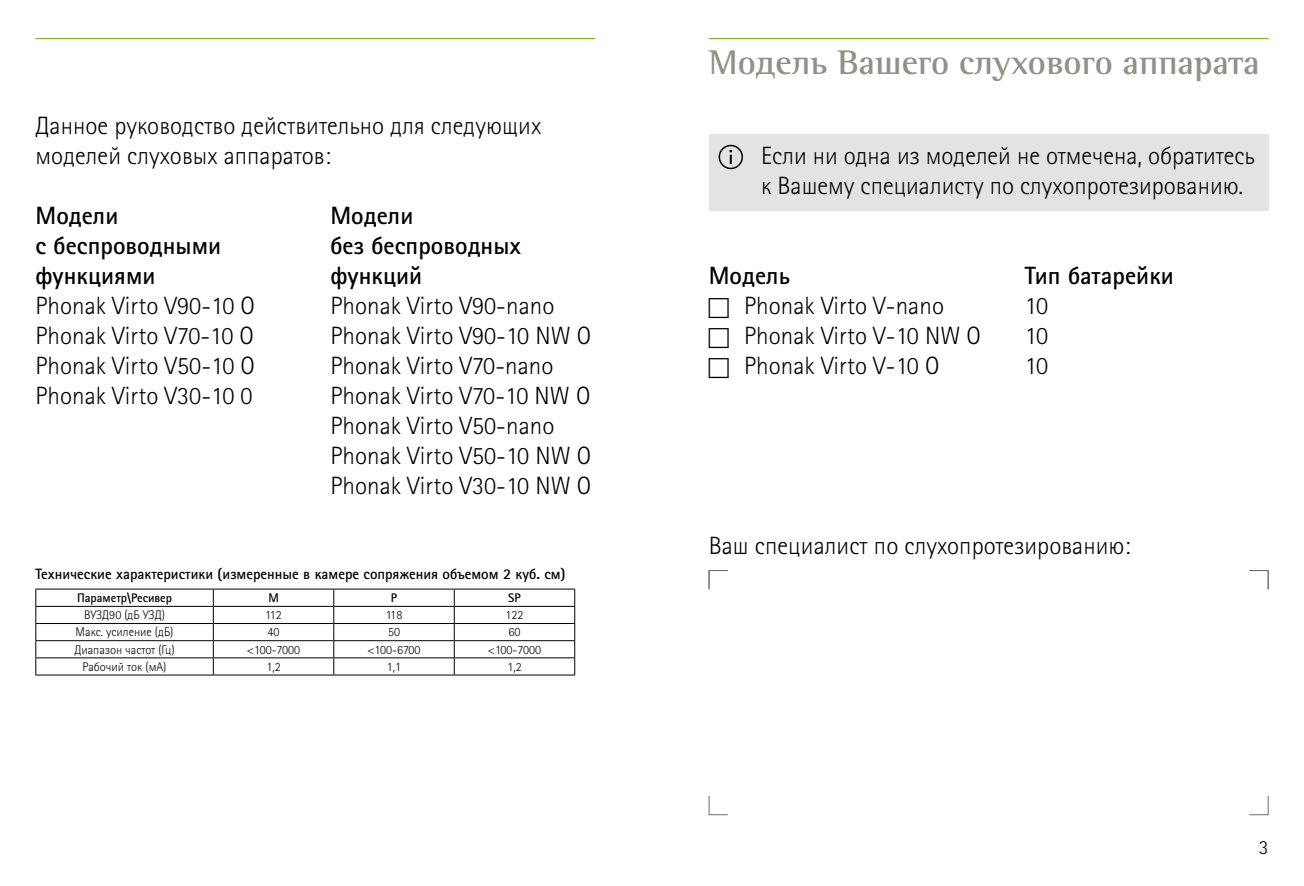
<style>
.page{position:relative;width:1304px;height:886px;background:#fff}
.page>*{position:absolute;margin:0;border:0;box-sizing:border-box;transform-origin:0 0}
.t1{font:700 35px "Rotis Semi Serif Pro Cyr";color:#919189}
.t2{font:300 25px/30px "Rotis Sans Serif Pro Cyr";letter-spacing:.005em;color:#000}
.t3{font:700 25px/30px "Rotis Sans Serif Pro Cyr";letter-spacing:.005em;color:#000}
.t4{font:300 20px "Rotis Sans Serif Pro Cyr";color:#000}
.t5{font:700 15px "Rotis Sans Serif Pro Cyr";color:#000}
.t6{font:300 12.5px "Rotis Sans Serif Pro Cyr";color:#000}
.t7{font:700 12.5px "Rotis Sans Serif Pro Cyr";color:#000}
</style>
<div class="page">
<hr style="left:35px;top:38px;width:560px;height:1px;background:#85bc21">
<div style="left:709px;top:134px;width:560px;height:77px;background:#e3e3e3"></div>
<hr style="left:709px;top:38px;width:560px;height:1px;background:#85bc21">
<svg style="left:719px;top:145px;width:24px;height:24px"></svg>
<svg style="left:708px;top:570px;width:20px;height:20px"></svg>
<svg style="left:708px;top:796px;width:20px;height:19px"></svg>
<svg style="left:1249px;top:796px;width:20px;height:19px"></svg>
<svg style="left:1249px;top:570px;width:20px;height:20px"></svg>
<hr style="left:35px;top:589px;width:178px;height:1px;background:#000">
<hr style="left:213px;top:589px;width:121px;height:1px;background:#000">
<hr style="left:334px;top:589px;width:120px;height:1px;background:#000">
<hr style="left:454px;top:589px;width:121px;height:1px;background:#000">
<hr style="left:35px;top:606px;width:178px;height:1px;background:#000">
<hr style="left:213px;top:606px;width:121px;height:1px;background:#000">
<hr style="left:334px;top:606px;width:120px;height:1px;background:#000">
<hr style="left:454px;top:606px;width:121px;height:1px;background:#000">
<hr style="left:35px;top:623px;width:178px;height:1px;background:#000">
<hr style="left:213px;top:623px;width:121px;height:1px;background:#000">
<hr style="left:334px;top:623px;width:120px;height:1px;background:#000">
<hr style="left:454px;top:623px;width:121px;height:1px;background:#000">
<hr style="left:35px;top:640px;width:178px;height:1px;background:#000">
<hr style="left:213px;top:640px;width:121px;height:1px;background:#000">
<hr style="left:334px;top:640px;width:120px;height:1px;background:#000">
<hr style="left:454px;top:640px;width:121px;height:1px;background:#000">
<hr style="left:35px;top:657px;width:178px;height:1px;background:#000">
<svg style="left:35px;top:589px;width:1px;height:85px"></svg>
<hr style="left:213px;top:657px;width:121px;height:1px;background:#000">
<svg style="left:213px;top:589px;width:1px;height:85px"></svg>
<hr style="left:334px;top:657px;width:120px;height:1px;background:#000">
<svg style="left:333px;top:589px;width:1px;height:85px"></svg>
<hr style="left:454px;top:657px;width:121px;height:1px;background:#000">
<svg style="left:454px;top:589px;width:1px;height:85px"></svg>
<svg style="left:574px;top:589px;width:1px;height:85px"></svg>
<hr style="left:35px;top:674px;width:178px;height:1px;background:#000">
<hr style="left:213px;top:674px;width:121px;height:1px;background:#000">
<hr style="left:334px;top:674px;width:120px;height:1px;background:#000">
<hr style="left:454px;top:674px;width:121px;height:1px;background:#000">
<p class="t2" style="left:35px;top:111px;width:507px">Данное руководство действительно для следующих моделей слуховых аппаратов:</p>
<p class="t3" style="left:35px;top:200px;width:187px">Модели<br>с беспроводными функциями</p>
<p class="t2" style="left:35px;top:291px;width:221px;text-align:justify">Phonak Virto V90-10 O Phonak Virto V70-10 O Phonak Virto V50-10 O Phonak Virto V30-10 0</p>
<p class="t3" style="left:330px;top:200px;width:192px">Модели<br>без беспроводных функций</p>
<p class="t2" style="left:330px;top:291px;width:262px">Phonak Virto V90-nano<br>Phonak Virto V90-10 NW O<br>Phonak Virto V70-nano<br>Phonak Virto V70-10 NW O<br>Phonak Virto V50-nano<br>Phonak Virto V50-10 NW O<br>Phonak Virto V30-10 NW O</p>
<p class="t5" style="left:35px;top:564px;width:532px">Технические характеристики (измеренные в камере сопряжения объемом 2 куб. см)</p>
<p class="t7" style="left:77px;top:590px;width:97px">Параметр\Ресивер</p>
<p class="t7" style="left:268px;top:590px;width:12px">M</p>
<p class="t7" style="left:391px;top:590px;width:8px">P</p>
<p class="t7" style="left:508px;top:590px;width:14px">SP</p>
<p class="t6" style="left:84px;top:608px;width:82px">ВУЗД90 (дБ УЗД)</p>
<p class="t6" style="left:265px;top:608px;width:18px">112</p>
<p class="t6" style="left:386px;top:608px;width:18px">118</p>
<p class="t6" style="left:505px;top:608px;width:20px">122</p>
<p class="t6" style="left:76px;top:625px;width:99px">Макс. усиление (дБ)</p>
<p class="t6" style="left:268px;top:625px;width:14px">40</p>
<p class="t6" style="left:388px;top:625px;width:14px">50</p>
<p class="t6" style="left:508px;top:625px;width:14px">60</p>
<p class="t6" style="left:74px;top:642px;width:102px">Диапазон частот (Гц)</p>
<p class="t6" style="left:247px;top:642px;width:55px">&lt;100-7000</p>
<p class="t6" style="left:367px;top:642px;width:55px">&lt;100-6700</p>
<p class="t6" style="left:488px;top:642px;width:55px">&lt;100-7000</p>
<p class="t6" style="left:83px;top:659px;width:85px">Рабочий ток (мА)</p>
<p class="t6" style="left:266px;top:659px;width:16px">1,2</p>
<p class="t6" style="left:387px;top:659px;width:16px">1,1</p>
<p class="t6" style="left:507px;top:659px;width:16px">1,2</p>
<h1 class="t1" style="left:709px;top:41px;width:552px">Модель Вашего слухового аппарата</h1>
<p class="t2" style="left:761px;top:141px;width:495px">Если ни одна из моделей не отмечена, обратитесь к Вашему специалисту по слухопротезированию.</p>
<p class="t3" style="left:709px;top:260px;width:83px">Модель</p>
<p class="t2" style="left:744px;top:291px;width:238px">Phonak Virto V-nano<br>Phonak Virto V-10 NW O<br>Phonak Virto V-10 O</p>
<p class="t3" style="left:1025px;top:260px;width:150px">Тип батарейки</p>
<p class="t2" style="left:1025px;top:291px;width:25px;text-align:justify">10<br>10<br>10</p>
<p class="t2" style="left:709px;top:531px;width:423px">Ваш специалист по слухопротезированию:</p>
<p class="t4" style="left:1259px;top:836px;width:11px">3</p>
</div>
